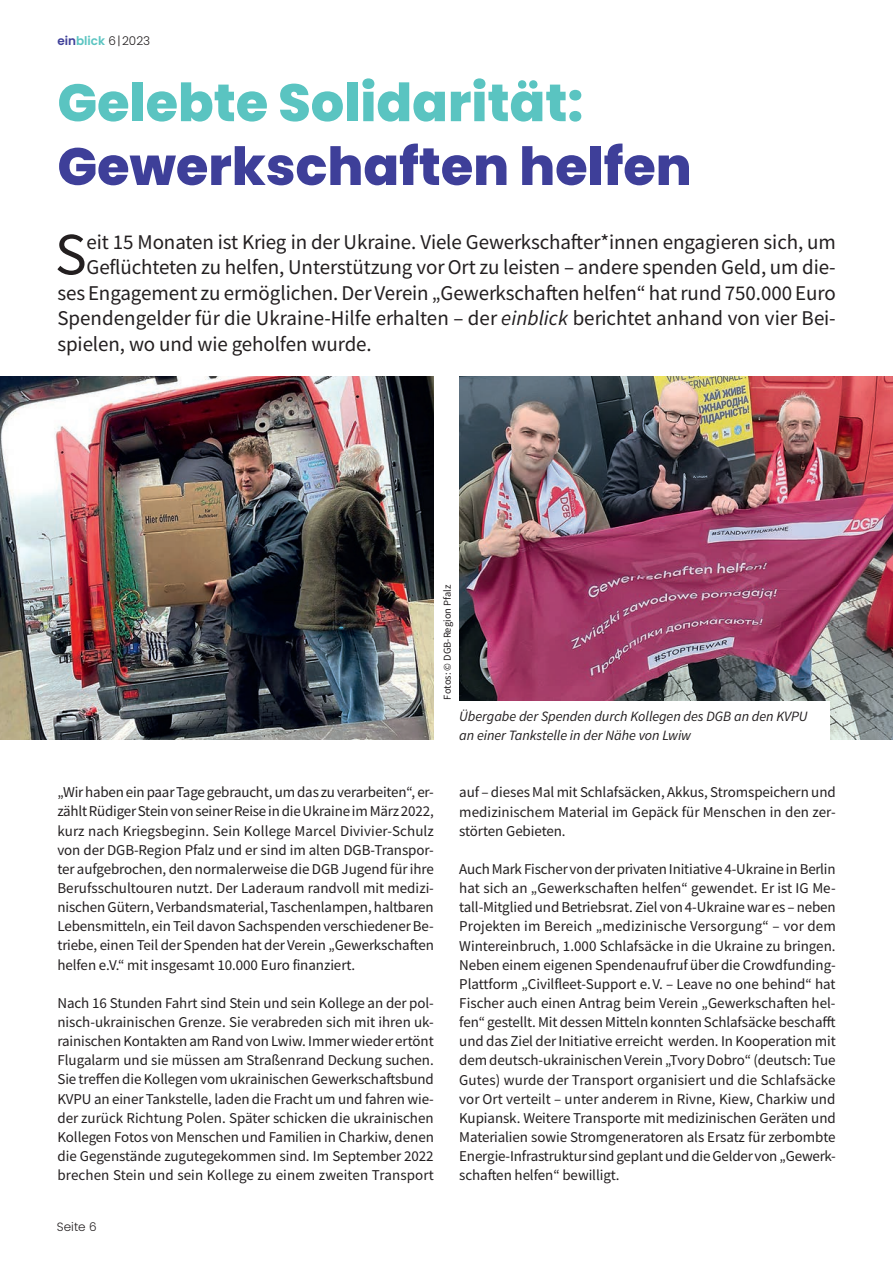
<style>
.page{position:relative;width:893px;height:1263px;background:#fff}
.page>*{position:absolute;margin:0;border:0;box-sizing:border-box;transform-origin:0 0}
.t1{font:59.85px "Source Sans Variable";color:#231f20}
.t2{font:800 52.5px "Poppins";color:#3e3f99}
.t3{font:800 52.5px "Poppins";color:#5ac4c1}
.t4{font:21px "Source Sans Variable";letter-spacing:-.005em;color:#231f20}
.t5{font:15px/19.2px "Source Sans Variable";letter-spacing:-.005em;color:#231f20;text-align:justify}
.t6{font:italic 14.25px/19.2px "Source Sans Variable";letter-spacing:-.005em;color:#231f20}
.t7{font:300 12px "Poppins";color:#231f20}
.t8{font:10.5px "Source Sans Variable";color:#231f20}
.s1{font-weight:600;color:#3e3f99}
.s2{font-weight:600;color:#5ac4c1}
.s3{font-style:italic}
</style>
<div class="page">
<img style="left:0;top:376px;width:434px;height:364px">
<img style="left:459px;top:376px;width:434px;height:364px">
<div style="left:453px;top:702px;width:376px;height:44px;background:#fff"></div>
<p class="t7" style="left:57px;top:33px;width:94px"><span class="s1">ein</span><span class="s2">blick</span> 6|2023</p>
<h2 class="t3" style="left:57px;top:72px;width:527px">Gelebte Solidarität:</h2>
<h2 class="t2" style="left:57px;top:136px;width:636px">Gewerkschaften helfen</h2>
<h1 class="t1" style="left:55px;top:218px;width:33px">S</h1>
<h3 class="t4" style="left:87px;top:229px;width:751px">eit 15 Monaten ist Krieg in der Ukraine. Viele Gewerkschafter*innen engagieren sich, um</h3>
<h3 class="t4" style="left:87px;top:255px;width:751px">Geflüchteten zu helfen, Unterstützung vor Ort zu leisten – andere spenden Geld, um die-</h3>
<h3 class="t4" style="left:57px;top:280px;width:780px">ses Engagement zu ermöglichen. Der Verein „Gewerkschaften helfen“ hat rund 750.000 Euro</h3>
<h3 class="t4" style="left:57px;top:306px;width:780px">Spendengelder für die Ukraine-Hilfe erhalten – der <span class="s3">einblick</span> berichtet anhand von vier Bei-</h3>
<h3 class="t4" style="left:57px;top:331px;width:316px">spielen, wo und wie geholfen wurde.</h3>
<p class="t8" style="left:441px;top:699px;width:116px;rotate:-90deg">Fotos: © DGB-Region Pfalz</p>
<p class="t5" style="left:57px;top:783px;width:378px">„Wir haben ein paar Tage gebraucht, um das zu verarbeiten“, er&shy;zählt Rüdiger Stein von seiner Reise in die Ukraine im März 2022, kurz nach Kriegsbeginn. Sein Kollege Marcel Divivier-Schulz von der DGB-Region Pfalz und er sind im alten DGB-Transpor&shy;ter aufgebrochen, den normalerweise die DGB Jugend für ihre Berufsschultouren nutzt. Der Laderaum randvoll mit medizi&shy;nischen Gütern, Verbandsmaterial, Taschenlampen, haltbaren Lebensmitteln, ein Teil davon Sachspenden verschiedener Be&shy;triebe, einen Teil der Spenden hat der Verein „Gewerkschaften helfen e.V.“ mit insgesamt 10.000 Euro finanziert.</p>
<p class="t5" style="left:57px;top:993px;width:378px">Nach 16 Stunden Fahrt sind Stein und sein Kollege an der pol&shy;nisch-ukrainischen Grenze. Sie verabreden sich mit ihren uk&shy;rainischen Kontakten am Rand von Lwiw. Immer wieder ertönt Flugalarm und sie müssen am Straßenrand Deckung suchen.<br>Sie treffen die Kollegen vom ukrainischen Gewerkschaftsbund KVPU an einer Tankstelle, laden die Fracht um und fahren wie&shy;der zurück Richtung Polen. Später schicken die ukrainischen Kollegen Fotos von Menschen und Familien in Charkiw, denen die Gegenstände zugutegekommen sind. Im September 2022 brechen Stein und sein Kollege zu einem zweiten Transport</p>
<p class="t7" style="left:57px;top:1220px;width:41px">Seite 6</p>
<p class="t6" style="left:459px;top:706px;width:350px">Übergabe der Spenden durch Kollegen des DGB an den KVPU an einer Tankstelle in der Nähe von Lwiw</p>
<p class="t5" style="left:459px;top:783px;width:378px">auf – dieses Mal mit Schlafsäcken, Akkus, Stromspeichern und medizinischem Material im Gepäck für Menschen in den zer&shy;störten Gebieten.</p>
<p class="t5" style="left:459px;top:859px;width:378px">Auch Mark Fischer von der privaten Initiative 4-Ukraine in Berlin hat sich an „Gewerkschaften helfen“ gewendet. Er ist IG Me&shy;tall-Mitglied und Betriebsrat. Ziel von 4-Ukraine war es – neben Projekten im Bereich „medizinische Versorgung“ – vor dem Wintereinbruch, 1.000 Schlafsäcke in die Ukraine zu bringen.<br>Neben einem eigenen Spendenaufruf über die Crowdfunding-Plattform „Civilfleet-Support e. V. – Leave no one behind“ hat Fischer auch einen Antrag beim Verein „Gewerkschaften hel&shy;fen“ gestellt. Mit dessen Mitteln konnten Schlafsäcke beschafft und das Ziel der Initiative erreicht werden. In Kooperation mit dem deutsch-ukrainischen Verein „Tvory Dobro“ (deutsch: Tue Gutes) wurde der Transport organisiert und die Schlafsäcke vor Ort verteilt – unter anderem in Rivne, Kiew, Charkiw und Kupiansk. Weitere Transporte mit medizinischen Geräten und Materialien sowie Stromgeneratoren als Ersatz für zerbombte Energie-Infrastruktur sind geplant und die Gelder von „Gewerk&shy;schaften helfen“ bewilligt.</p>
</div>
